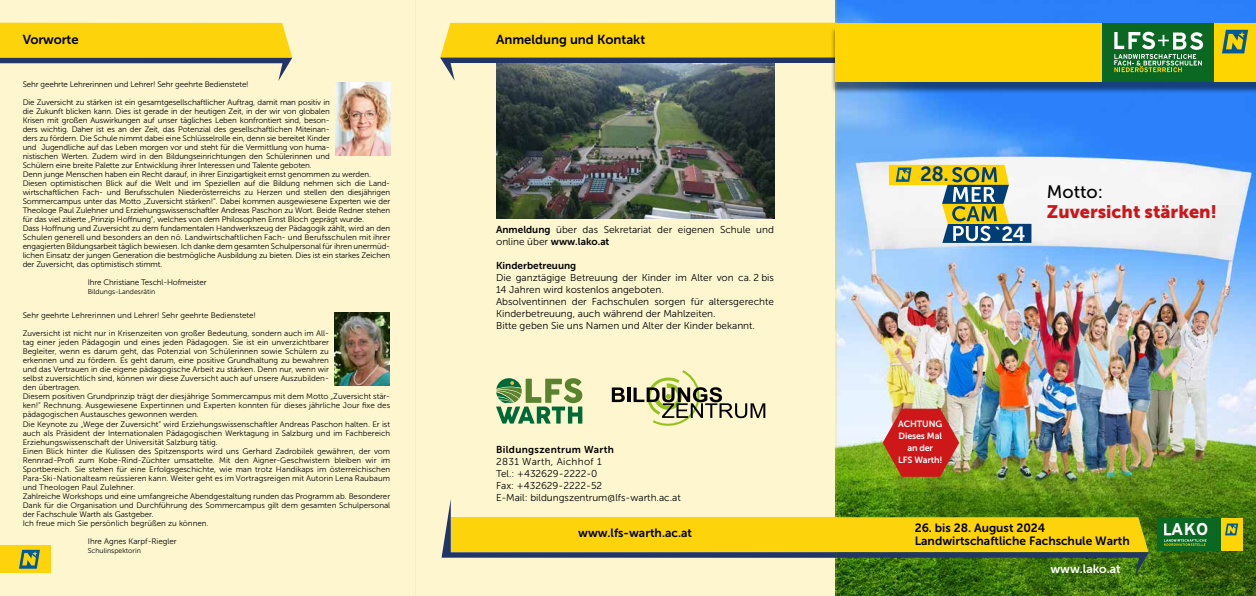
<style>
.page{position:relative;width:1256px;height:596px;background:#fff}
.page>*{position:absolute;margin:0;border:0;box-sizing:border-box;transform-origin:0 0}
.t1{font:20.4px "Museo Sans 700";color:#003d75}
.t2{font:20.4px "Museo Sans 700";color:#fff}
.t3{font:18px "Museo Sans 900";color:#cc161a}
.t4{font:18px "Museo Sans 500";color:#000}
.t5{font:700 17.1px "Interstate";color:#fff}
.t6{font:13px "Museo Sans 700";color:#000}
.t7{font:12px/13px "Museo Sans 700";color:#000}
.t8{font:12px "Museo Sans 700";color:#fff}
.t9{font:10px/12px "Museo Sans 300";color:#000}
.t10{font:10px "Museo Sans 700";color:#000}
.t11{font:10px "Museo Sans 700";letter-spacing:.03em;color:#000}
.t12{font:9px/12px "Museo Sans 700";letter-spacing:-.015em;color:#fff;text-align:center}
.t13{font:8px/9px "Museo Sans 300";letter-spacing:-.005em;color:#000}
.t14{font:7px "Museo Sans 300";color:#000}
.t15{font:700 6.9px "Interstate";color:#fff}
.s1{font-family:"Museo Sans 700"}
.s2{font-family:"Museo Sans 300"}
</style>
<div class="page">
<div style="left:836px;top:0;width:420px;height:23px;background:#2c80fa"></div>
<img style="left:836px;top:94px;width:420px;height:501px">
<div style="left:0;top:0;width:415px;height:595px;background:#fef6cf"></div>
<svg style="left:0;top:23px;width:292px;height:58px"></svg>
<div style="left:415px;top:0;width:421px;height:595px;background:#fef6cf"></div>
<svg style="left:441px;top:498px;width:708px;height:77px"></svg>
<div style="left:451px;top:517px;width:385px;height:35px;background:#fdd30c"></div>
<img style="left:496px;top:81px;width:278px;height:137px">
<div style="left:0;top:545px;width:50px;height:28px;background:#fdd30c"></div>
<svg style="left:440px;top:23px;width:395px;height:58px;background:#c7b240"></svg>
<div style="left:831px;top:26px;width:425px;height:68px;background:#000;opacity:.5"></div>
<div style="left:835px;top:23px;width:421px;height:59px;background:#ffd500"></div>
<div style="left:1102px;top:23px;width:111px;height:59px;background:#0b6822"></div>
<svg style="left:1114px;top:32px;width:89px;height:40px"></svg>
<svg style="left:1222px;top:30px;width:26px;height:23px"></svg>
<svg style="left:19px;top:549px;width:21px;height:19px"></svg>
<div style="left:1157px;top:518px;width:63px;height:32px;background:#0b6822"></div>
<div style="left:1220px;top:518px;width:22px;height:32px;background:#ffd500"></div>
<svg style="left:1164px;top:523px;width:42px;height:22px"></svg>
<svg style="left:1225px;top:523px;width:13px;height:12px"></svg>
<img style="left:335px;top:82px;width:56px;height:74px">
<img style="left:335px;top:312px;width:55px;height:73px">
<svg style="left:883px;top:408px;width:76px;height:68px;background:#c64134"></svg>
<svg style="left:889px;top:165px;width:142px;height:78px"></svg>
<svg style="left:496px;top:378px;width:86px;height:45px"></svg>
<svg style="left:612px;top:387px;width:13px;height:15px"></svg>
<hr style="left:627px;top:387px;width:3px;height:15px;background:#000">
<svg style="left:633px;top:370px;width:132px;height:56px"></svg>
<h3 class="t6" style="left:23px;top:32px;width:57px">Vorworte</h3>
<h3 class="t6" style="left:496px;top:32px;width:151px">Anmeldung und Kontakt</h3>
<p class="t13" style="left:23px;top:80px;width:228px">Sehr geehrte Lehrerinnen und Lehrer! Sehr geehrte Bedienstete!</p>
<p class="t13" style="left:23px;top:98px;width:369px">Die Zuversicht zu stärken ist ein gesamtgesellschaftlicher Auftrag, damit man positiv in<br>die Zukunft blicken kann. Dies ist gerade in der heutigen Zeit, in der wir von globalen<br>Krisen mit großen Auswirkungen auf unser tägliches Leben konfrontiert sind, beson-<br>ders wichtig. Daher ist es an der Zeit, das Potenzial des gesellschaftlichen Miteinan-<br>ders zu fördern. Die Schule nimmt dabei eine Schlüsselrolle ein, denn sie bereitet Kinder<br>und Jugendliche auf das Leben morgen vor und steht für die Vermittlung von huma-<br>nistischen Werten. Zudem wird in den Bildungseinrichtungen den Schülerinnen und<br>Schülern eine breite Palette zur Entwicklung ihrer Interessen und Talente geboten.<br>Denn junge Menschen haben ein Recht darauf, in ihrer Einzigartigkeit ernst genommen zu werden.<br>Diesen optimistischen Blick auf die Welt und im Speziellen auf die Bildung nehmen sich die Land&shy;wirtschaftlichen Fach- und Berufsschulen Niederösterreichs zu Herzen und stellen den diesjährigen Sommercampus unter das Motto „Zuversicht stärken!“. Dabei kommen ausgewiesene Experten wie der Theologe Paul Zulehner und Erziehungswissenschaftler Andreas Paschon zu Wort. Beide Redner stehen für das viel zitierte „Prinzip Hoffnung“, welches von dem Philosophen Ernst Bloch geprägt wurde.<br>Dass Hoffnung und Zuversicht zu dem fundamentalen Handwerkszeug der Pädagogik zählt, wird an den Schulen generell und besonders an den nö. Landwirtschaftlichen Fach- und Berufsschulen mit ihrer engagierten Bildungsarbeit täglich bewiesen. Ich danke dem gesamten Schulpersonal für ihren unermüd&shy;lichen Einsatz der jungen Generation die bestmögliche Ausbildung zu bieten. Dies ist ein starkes Zeichen der Zuversicht, das optimistisch stimmt.</p>
<p class="t13" style="left:88px;top:278px;width:120px">Ihre Christiane Teschl-Hofmeister</p>
<p class="t14" style="left:88px;top:288px;width:69px">Bildungs-Landesrätin</p>
<p class="t13" style="left:23px;top:311px;width:235px">Sehr geehrte Lehrerinnen und Lehrer! Sehr geehrte Bedienstete!</p>
<p class="t13" style="left:23px;top:329px;width:369px">Zuversicht ist nicht nur in Krisenzeiten von großer Bedeutung, sondern auch im All-<br>tag einer jeden Pädagogin und eines jeden Pädagogen. Sie ist ein unverzichtbarer<br>Begleiter, wenn es darum geht, das Potenzial von Schülerinnen sowie Schülern zu<br>erkennen und zu fördern. Es geht darum, eine positive Grundhaltung zu bewahren<br>und das Vertrauen in die eigene pädagogische Arbeit zu stärken. Denn nur, wenn wir<br>selbst zuversichtlich sind, können wir diese Zuversicht auch auf unsere Auszubilden-<br>den übertragen.<br>Diesem positiven Grundprinzip trägt der diesjährige Sommercampus mit dem Motto „Zuversicht stär&shy;ken!“ Rechnung. Ausgewiesene Expertinnen und Experten konnten für dieses jährliche Jour fixe des pädagogischen Austausches gewonnen werden.<br>Die Keynote zu „Wege der Zuversicht“ wird Erziehungswissenschaftler Andreas Paschon halten. Er ist auch als Präsident der Internationalen Pädagogischen Werktagung in Salzburg und im Fachbereich Erziehungswissenschaft der Universität Salzburg tätig.<br>Einen Blick hinter die Kulissen des Spitzensports wird uns Gerhard Zadrobilek gewähren, der vom Rennrad-Profi zum Kobe-Rind-Züchter umsattelte. Mit den Aigner-Geschwistern bleiben wir im Sportbereich. Sie stehen für eine Erfolgsgeschichte, wie man trotz Handikaps im österreichischen Para-Ski-Nationalteam reüssieren kann. Weiter geht es im Vortragsreigen mit Autorin Lena Raubaum und Theologen Paul Zulehner.<br>Zahlreiche Workshops und eine umfangreiche Abendgestaltung runden das Programm ab. Besonderer Dank für die Organisation und Durchführung des Sommercampus gilt dem gesamten Schulpersonal der Fachschule Warth als Gastgeber.<br>Ich freue mich Sie persönlich begrüßen zu können.</p>
<p class="t13" style="left:88px;top:536px;width:90px">Ihre Agnes Karpf-Riegler</p>
<p class="t14" style="left:88px;top:546px;width:54px">Schulinspektorin</p>
<p class="t9" style="left:496px;top:223px;width:279px"><span class="s1">Anmeldung</span> über das Sekretariat der eigenen Schule und</p>
<p class="t10" style="left:496px;top:236px;width:115px"><span class="s2">online über</span> www.lako.at</p>
<p class="t10" style="left:496px;top:260px;width:82px">Kinderbetreuung</p>
<p class="t9" style="left:496px;top:271px;width:279px">Die ganztägige Betreuung der Kinder im Alter von ca. 2 bis 14 Jahren wird kostenlos angeboten.<br>Absolventinnen der Fachschulen sorgen für altersgerechte Kinderbetreuung, auch während der Mahlzeiten.<br>Bitte geben Sie uns Namen und Alter der Kinder bekannt.</p>
<p class="t11" style="left:496px;top:443px;width:119px">Bildungszentrum Warth</p>
<p class="t9" style="left:496px;top:455px;width:186px">2831 Warth, Aichhof 1<br>Tel.: +432629-2222-0<br>Fax: +432629-2222-52<br>E-Mail: bildungszentrum@lfs-warth.ac.at</p>
<h3 class="t7" style="left:578px;top:526px;width:115px">www.lfs-warth.ac.at</h3>
<h1 class="t1" style="left:920px;top:163px;width:30px">28.</h1>
<p class="t15" style="left:1114px;top:59px;width:6px">F</p>
<h1 class="t2" style="left:1001px;top:222px;width:26px">24</h1>
<h2 class="t4" style="left:1047px;top:182px;width:58px">Motto:</h2>
<h2 class="t3" style="left:1047px;top:201px;width:172px">Zuversicht stärken!</h2>
<p class="t12" style="left:898px;top:417px;width:46px">ACHTUNG<br>Dieses Mal an der<br>LFS Warth!</p>
<h3 class="t7" style="left:915px;top:521px;width:216px">26. bis 28. August 2024<br>Landwirtschaftliche Fachschule Warth</h3>
<h3 class="t8" style="left:1050px;top:562px;width:72px">www.lako.at</h3>
<h3 class="t5" style="left:1171px;top:519px;width:39px">AKO</h3>
</div>
